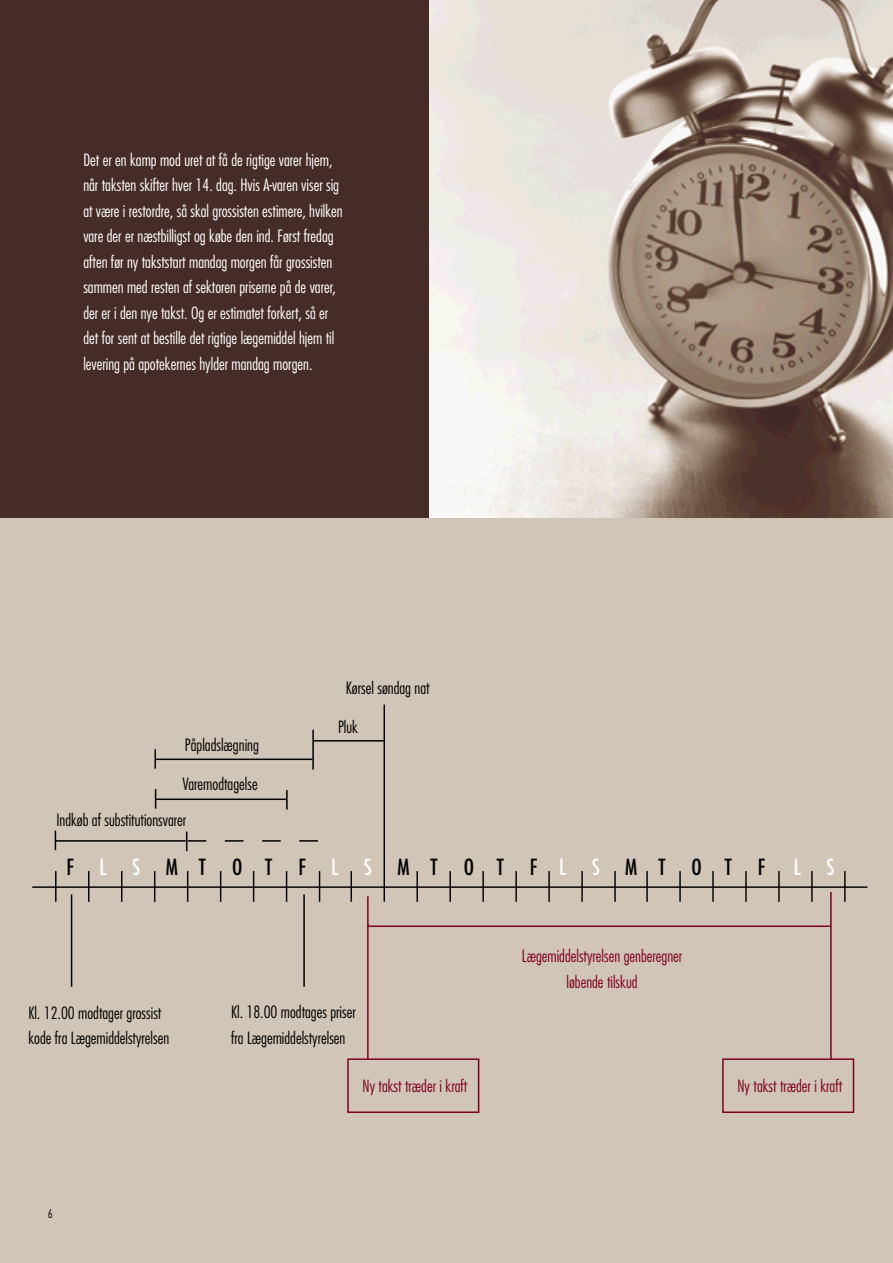
<style>
.page{position:relative;width:893px;height:1263px;background:#fff}
.page>*{position:absolute;margin:0;border:0;box-sizing:border-box;transform-origin:0 0}
.Mellemrubrik_-_grå{font:condensed 21.6px "Futura";color:#000}
.Mellemrubrik_-_grå-2{font:condensed 21.6px "Futura";color:#fff}
.Info_tekst{font:300 condensed 16.5px/25.5px "Futura";color:#fff}
.Info_tekst-2{font:300 condensed 16.5px/25.5px "Futura";color:#000}
.Info_tekst-3{font:300 condensed 16.5px/25.5px "Futura";color:#7f0020;text-align:center}
.t1{font:300 condensed 12px "Futura";color:#000}
</style>
<div class="page">
<div style="left:0;top:0;width:893px;height:521px;background:#462c27"></div>
<img style="left:429px;top:0;width:464px;height:518px">
<div style="left:0;top:518px;width:893px;height:745px;background:#d0c5b6"></div>
<hr style="left:32px;top:886px;width:835px;height:2px;background:#000">
<hr style="left:55px;top:871px;width:2px;height:31px;background:#000">
<hr style="left:88px;top:871px;width:1px;height:31px;background:#000">
<hr style="left:121px;top:871px;width:1px;height:31px;background:#000">
<hr style="left:154px;top:871px;width:1px;height:31px;background:#000">
<hr style="left:187px;top:871px;width:1px;height:31px;background:#000">
<hr style="left:220px;top:871px;width:1px;height:31px;background:#000">
<hr style="left:253px;top:871px;width:1px;height:31px;background:#000">
<hr style="left:286px;top:871px;width:1px;height:31px;background:#000">
<hr style="left:319px;top:871px;width:1px;height:31px;background:#000">
<hr style="left:351px;top:871px;width:1px;height:31px;background:#000">
<hr style="left:384px;top:705px;width:1px;height:197px;background:#000">
<hr style="left:416px;top:871px;width:2px;height:31px;background:#000">
<hr style="left:449px;top:871px;width:2px;height:31px;background:#000">
<hr style="left:482px;top:871px;width:2px;height:31px;background:#000">
<hr style="left:515px;top:871px;width:2px;height:31px;background:#000">
<hr style="left:548px;top:871px;width:2px;height:31px;background:#000">
<hr style="left:581px;top:871px;width:2px;height:31px;background:#000">
<hr style="left:614px;top:871px;width:2px;height:31px;background:#000">
<hr style="left:646px;top:871px;width:2px;height:31px;background:#000">
<hr style="left:679px;top:871px;width:2px;height:31px;background:#000">
<hr style="left:712px;top:871px;width:2px;height:31px;background:#000">
<hr style="left:745px;top:871px;width:2px;height:31px;background:#000">
<hr style="left:778px;top:871px;width:2px;height:31px;background:#000">
<hr style="left:811px;top:871px;width:2px;height:31px;background:#000">
<hr style="left:844px;top:871px;width:2px;height:31px;background:#000">
<hr style="left:71px;top:894px;width:1px;height:93px;background:#000">
<hr style="left:303px;top:894px;width:2px;height:93px;background:#000">
<svg style="left:367px;top:890px;width:465px;height:37px"></svg>
<hr style="left:367px;top:924px;width:2px;height:135px;background:#7f0020">
<hr style="left:830px;top:926px;width:2px;height:133px;background:#7f0020">
<div style="left:347px;top:1058px;width:132px;height:55px;border:1px solid #7f0020"></div>
<div style="left:722px;top:1058px;width:132px;height:55px;border:1px solid #7f0020"></div>
<hr style="left:156px;top:798px;width:130px;height:2px;background:#000">
<svg style="left:155px;top:789px;width:1px;height:20px"></svg>
<svg style="left:286px;top:790px;width:2px;height:19px"></svg>
<hr style="left:155px;top:758px;width:158px;height:2px;background:#000">
<hr style="left:154px;top:749px;width:2px;height:20px;background:#000">
<hr style="left:312px;top:730px;width:2px;height:39px;background:#000">
<hr style="left:313px;top:740px;width:72px;height:1px;background:#000">
<hr style="left:55px;top:840px;width:131px;height:2px;background:#000">
<svg style="left:55px;top:831px;width:1px;height:19px"></svg>
<svg style="left:186px;top:832px;width:132px;height:19px"></svg>
<p class="Info_tekst" style="left:83px;top:147px;width:261px">Det er en kamp mod uret at få de rigtige varer hjem, når taksten skifter hver 14. dag. Hvis A-varen viser sig at være i restordre, så skal grossisten estimere, hvilken vare der er næstbilligst og købe den ind. Først fredag aften før ny takststart mandag morgen får grossisten sammen med resten af sektoren priserne på de varer, der er i den nye takst. Og er estimatet forkert, så er det for sent at bestille det rigtige lægemiddel hjem til levering på apotekernes hylder mandag morgen.</p>
<p class="Info_tekst-2" style="left:346px;top:675px;width:85px">Kørsel søndag nat</p>
<p class="Info_tekst-2" style="left:185px;top:732px;width:75px">Påpladslægning</p>
<p class="Info_tekst-2" style="left:183px;top:771px;width:77px">Varemodtagelse</p>
<p class="Info_tekst-2" style="left:56px;top:807px;width:131px">Indkøb af substitutionsvarer</p>
<p class="Info_tekst-2" style="left:338px;top:714px;width:22px">Pluk</p>
<p class="Mellemrubrik_-_grå" style="left:66px;top:854px;width:9px">F</p>
<p class="Mellemrubrik_-_grå-2" style="left:100px;top:854px;width:9px">L</p>
<p class="Mellemrubrik_-_grå-2" style="left:133px;top:854px;width:9px">S</p>
<p class="Mellemrubrik_-_grå" style="left:166px;top:854px;width:14px">M</p>
<p class="Mellemrubrik_-_grå" style="left:199px;top:854px;width:8px">T</p>
<p class="Mellemrubrik_-_grå" style="left:232px;top:854px;width:12px">O</p>
<p class="Mellemrubrik_-_grå" style="left:265px;top:854px;width:8px">T</p>
<p class="Mellemrubrik_-_grå" style="left:298px;top:854px;width:9px">F</p>
<p class="Mellemrubrik_-_grå-2" style="left:331px;top:854px;width:9px">L</p>
<p class="Mellemrubrik_-_grå-2" style="left:364px;top:854px;width:9px">S</p>
<p class="Mellemrubrik_-_grå" style="left:397px;top:854px;width:14px">M</p>
<p class="Mellemrubrik_-_grå" style="left:431px;top:854px;width:8px">T</p>
<p class="Mellemrubrik_-_grå" style="left:464px;top:854px;width:12px">O</p>
<p class="Mellemrubrik_-_grå" style="left:497px;top:854px;width:8px">T</p>
<p class="Mellemrubrik_-_grå" style="left:530px;top:854px;width:9px">F</p>
<p class="Mellemrubrik_-_grå-2" style="left:559px;top:854px;width:9px">L</p>
<p class="Mellemrubrik_-_grå-2" style="left:592px;top:854px;width:9px">S</p>
<p class="Mellemrubrik_-_grå" style="left:625px;top:854px;width:14px">M</p>
<p class="Mellemrubrik_-_grå" style="left:658px;top:854px;width:8px">T</p>
<p class="Mellemrubrik_-_grå" style="left:692px;top:854px;width:12px">O</p>
<p class="Mellemrubrik_-_grå" style="left:725px;top:854px;width:8px">T</p>
<p class="Mellemrubrik_-_grå" style="left:758px;top:854px;width:9px">F</p>
<p class="Mellemrubrik_-_grå-2" style="left:794px;top:854px;width:9px">L</p>
<p class="Mellemrubrik_-_grå-2" style="left:827px;top:854px;width:9px">S</p>
<p class="Info_tekst-2" style="left:28px;top:1000px;width:142px">Kl. 12.00 modtager grossist kode fra Lægemiddelstyrelsen</p>
<p class="Info_tekst-2" style="left:231px;top:999px;width:126px">Kl. 18.00 modtages priser fra Lægemiddelstyrelsen</p>
<p class="Info_tekst-3" style="left:522px;top:943px;width:162px">Lægemiddelstyrelsen genberegner løbende tilskud</p>
<p class="t1" style="left:48px;top:1207px;width:6px">6</p>
<p class="t1" style="left:48px;top:1215px;width:6px">6</p>
<p class="Info_tekst-3" style="left:363px;top:1073px;width:106px">Ny takst træder i kraft</p>
<p class="Info_tekst-3" style="left:737px;top:1073px;width:106px">Ny takst træder i kraft</p>
</div>
